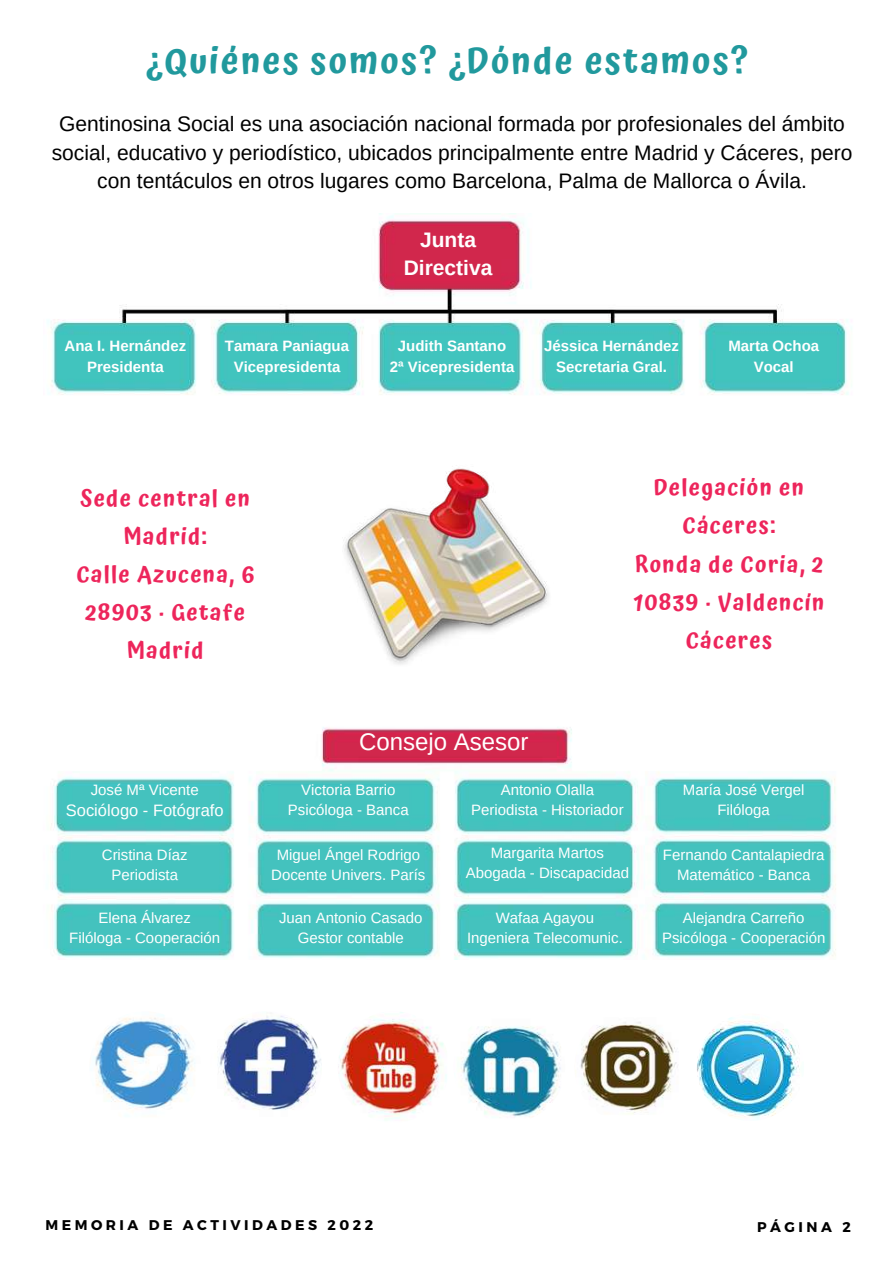
<style>
.page{position:relative;width:893px;height:1264px;background:#fff}
.page>*{position:absolute;margin:0;border:0;box-sizing:border-box;transform-origin:0 0}
.t1{font:600 36px "Atma";letter-spacing:.06em;color:#21999d}
.t2{font:24px "Arimo";color:#fff}
.t3{font:600 22.5px/38.1px "Atma";letter-spacing:.06em;color:#ed255b;text-align:center}
.t4{font:21px/28.7px "Arimo";color:#000;text-align:center}
.t5{font:700 21px/28.8px "Arimo";color:#fff;text-align:center}
.t6{font:16.5px "Arimo";color:#fff}
.t7{font:15px/20.2px "Arimo";color:#fff;text-align:center}
.t8{font:700 15px/21px "Arimo";color:#fff;text-align:center}
.t9{font:700 14.1px "Montserrat";letter-spacing:.25em;color:#000}
</style>
<div class="page">
<img style="left:343px;top:468px;width:206px;height:197px">
<img style="left:47px;top:214px;width:805px;height:181px">
<img style="left:50px;top:727px;width:786px;height:232px">
<img style="left:89px;top:1011px;width:112px;height:111px;border-radius:50%">
<img style="left:210px;top:1011px;width:112px;height:111px;border-radius:50%">
<img style="left:338px;top:1011px;width:111px;height:111px;border-radius:50%">
<img style="left:453px;top:1011px;width:112px;height:111px;border-radius:50%">
<img style="left:574px;top:1011px;width:112px;height:111px;border-radius:50%">
<img style="left:696px;top:1013px;width:108px;height:107px;border-radius:50%">
<h1 class="t1" style="left:146px;top:40px;width:604px">¿Quiénes somos? ¿Dónde estamos?</h1>
<p class="t4" style="left:52px;top:109px;width:802px">Gentinosina Social es una asociación nacional formada por profesionales del ámbito social, educativo y periodístico, ubicados principalmente entre Madrid y Cáceres, pero con tentáculos en otros lugares como Barcelona, Palma de Mallorca o Ávila.</p>
<h3 class="t5" style="left:403px;top:225px;width:90px">Junta<br>Directiva</h3>
<p class="t8" style="left:65px;top:335px;width:123px">Ana I. Hernández<br>Presidenta</p>
<p class="t8" style="left:225px;top:335px;width:126px">Tamara Paniagua<br>Vicepresidenta</p>
<p class="t8" style="left:389px;top:335px;width:126px">Judith Santano<br>2ª Vicepresidenta</p>
<p class="t8" style="left:544px;top:335px;width:136px">Jéssica Hernández<br>Secretaria Gral.</p>
<p class="t8" style="left:728px;top:335px;width:92px">Marta Ochoa<br>Vocal</p>
<h3 class="t3" style="left:76px;top:479px;width:179px">Sede central en<br>Madrid:<br>Calle Azucena, 6<br>28903 · Getafe<br>Madrid</h3>
<p class="t7" style="left:91px;top:779px;width:109px">José Mª Vicente</p>
<p class="t6" style="left:66px;top:801px;width:159px">Sociólogo - Fotógrafo</p>
<h2 class="t2" style="left:359px;top:728px;width:171px">Consejo Asesor</h2>
<h3 class="t3" style="left:633px;top:468px;width:192px">Delegación en<br>Cáceres:<br>Ronda de Coria, 2<br>10839 · Valdencín<br>Cáceres</h3>
<p class="t7" style="left:288px;top:779px;width:122px">Victoria Barrio<br>Psicóloga - Banca</p>
<p class="t7" style="left:471px;top:779px;width:154px">Antonio Olalla<br>Periodista - Historiador</p>
<p class="t7" style="left:682px;top:779px;width:123px">María José Vergel<br>Filóloga</p>
<p class="t7" style="left:465px;top:842px;width:165px">Margarita Martos<br>Abogada - Discapacidad</p>
<p class="t7" style="left:102px;top:844px;width:87px">Cristina Díaz<br>Periodista</p>
<p class="t7" style="left:271px;top:844px;width:156px">Miguel Ángel Rodrigo<br>Docente Univers. París</p>
<p class="t7" style="left:662px;top:844px;width:163px">Fernando Cantalapiedra<br>Matemático - Banca</p>
<p class="t7" style="left:69px;top:907px;width:152px">Elena Álvarez<br>Filóloga - Cooperación</p>
<p class="t7" style="left:279px;top:907px;width:145px">Juan Antonio Casado<br>Gestor contable</p>
<p class="t7" style="left:467px;top:907px;width:157px">Wafaa Agayou<br>Ingeniera Telecomunic.</p>
<p class="t7" style="left:662px;top:907px;width:165px">Alejandra Carreño<br>Psicóloga - Cooperación</p>
<p class="t9" style="left:45px;top:1215px;width:329px">MEMORIA DE ACTIVIDADES 2022</p>
<p class="t9" style="left:757px;top:1217px;width:95px">PÁGINA 2</p>
</div>
